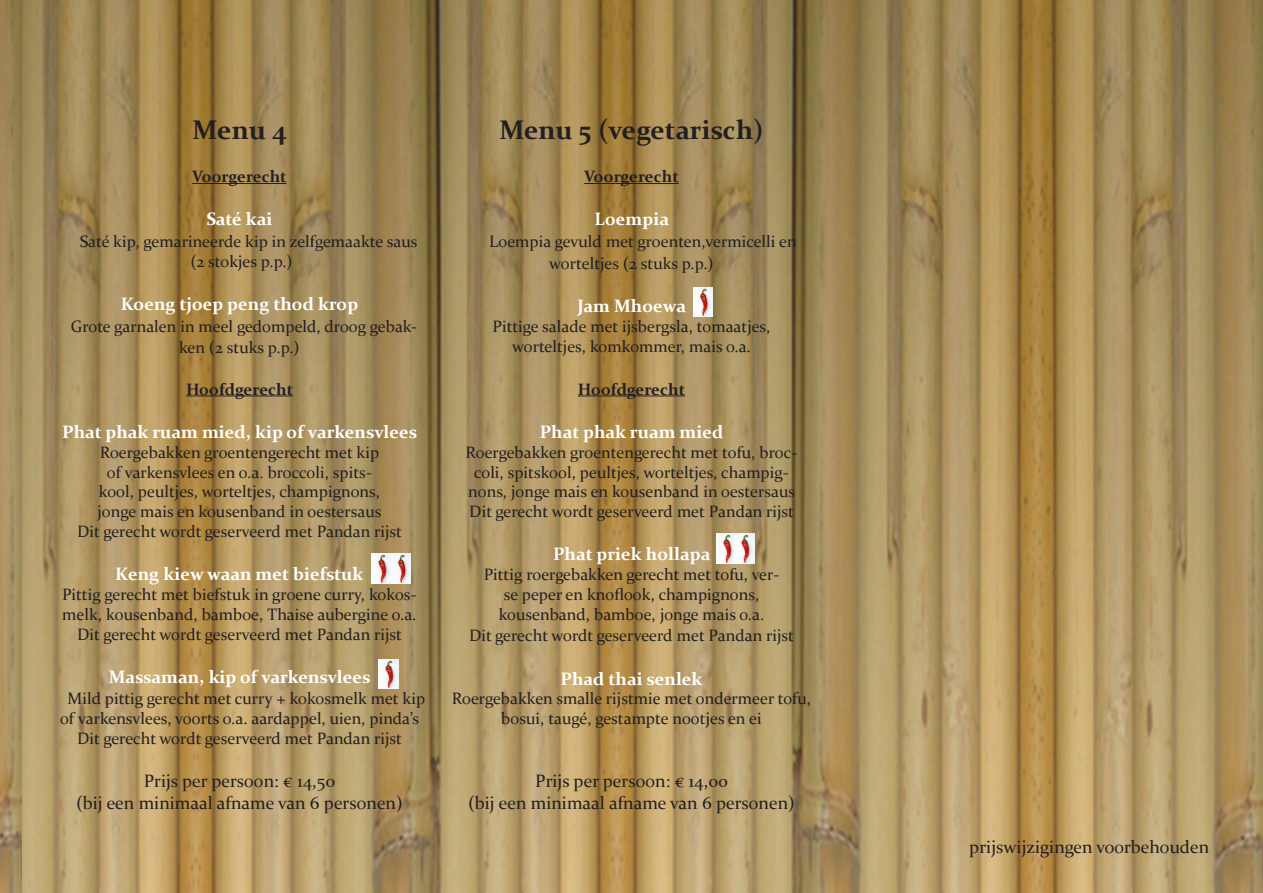
<style>
.page{position:relative;width:1263px;height:893px;background:#fff}
.page>*{position:absolute;margin:0;border:0;box-sizing:border-box;transform-origin:0 0}
.t1{font:700 27px "Constantia";color:#231f20}
.t2{font:700 18px "Constantia";color:#fff}
.t3{font:18px/21.6px "Constantia";color:#231f20;text-align:center}
.t4{font:16.5px/19.8px "Constantia";color:#231f20;text-align:center}
.t5{font:700 16.5px "Constantia";color:#231f20}
</style>
<div class="page">
<img style="left:21px;top:0;width:1242px;height:893px">
<img style="left:0;top:0;width:21px;height:893px">
<hr style="left:192px;top:183px;width:95px;height:1px;background:#231f20">
<hr style="left:186px;top:396px;width:107px;height:1px;background:#231f20">
<hr style="left:584px;top:183px;width:95px;height:1px;background:#231f20">
<hr style="left:578px;top:396px;width:107px;height:1px;background:#231f20">
<img style="left:378px;top:659px;width:20px;height:29px">
<img style="left:372px;top:554px;width:39px;height:29px">
<img style="left:693px;top:287px;width:20px;height:29px">
<img style="left:716px;top:534px;width:38px;height:29px">
<p class="t1" style="left:193px;top:111px;width:95px">Menu 4</p>
<p class="t5" style="left:192px;top:165px;width:96px">Voorgerecht</p>
<p class="t2" style="left:206px;top:207px;width:68px">Saté kai</p>
<p class="t4" style="left:80px;top:231px;width:339px">Saté kip, gemarineerde kip in zelfgemaakte saus</p>
<p class="t4" style="left:190px;top:251px;width:104px">(2 stokjes p.p.)</p>
<p class="t2" style="left:121px;top:292px;width:239px">Koeng tjoep peng thod krop</p>
<p class="t4" style="left:71px;top:315px;width:348px;line-height:21.6px">Grote garnalen in meel gedompeld, droog gebak&shy;ken (2 stuks p.p.)</p>
<p class="t5" style="left:186px;top:378px;width:109px">Hoofdgerecht</p>
<p class="t2" style="left:62px;top:419px;width:356px">Phat phak ruam mied, kip of varkensvlees</p>
<p class="t4" style="left:77px;top:441px;width:326px">Roergebakken groentengerecht met kip<br>of varkensvlees en o.a. broccoli, spits-<br>kool, peultjes, worteltjes, champignons,<br>jonge mais en kousenband in oestersaus<br>Dit gerecht wordt geserveerd met Pandan rijst</p>
<p class="t2" style="left:115px;top:562px;width:250px">Keng kiew waan met biefstuk</p>
<p class="t4" style="left:62px;top:584px;width:356px">Pittig gerecht met biefstuk in groene curry, kokos&shy;melk, kousenband, bamboe, Thaise aubergine o.a.<br>Dit gerecht wordt geserveerd met Pandan rijst</p>
<p class="t2" style="left:109px;top:664px;width:263px">Massaman, kip of varkensvlees</p>
<p class="t4" style="left:60px;top:688px;width:367px">Mild pittig gerecht met curry + kokosmelk met kip of varkensvlees, voorts o.a. aardappel, uien, pinda’s<br>Dit gerecht wordt geserveerd met Pandan rijst</p>
<p class="t3" style="left:76px;top:769px;width:328px">Prijs per persoon: € 14,50<br>(bij een minimaal afname van 6 personen)</p>
<p class="t1" style="left:499px;top:111px;width:266px">Menu 5 (vegetarisch)</p>
<p class="t5" style="left:584px;top:165px;width:96px">Voorgerecht</p>
<p class="t2" style="left:594px;top:207px;width:76px">Loempia</p>
<p class="t4" style="left:549px;top:230px;width:249px;line-height:21.6px;text-align:left;text-indent:-60px">Loempia gevuld met groenten,vermicelli en worteltjes (2 stuks p.p.)</p>
<p class="t2" style="left:577px;top:293px;width:110px">Jam Mhoewa</p>
<p class="t4" style="left:493px;top:315px;width:279px">Pittige salade met ijsbergsla, tomaatjes, worteltjes, komkommer, mais o.a.</p>
<p class="t5" style="left:578px;top:378px;width:109px">Hoofdgerecht</p>
<p class="t2" style="left:540px;top:419px;width:185px">Phat phak ruam mied</p>
<p class="t4" style="left:466px;top:441px;width:333px">Roergebakken groentengerecht met tofu, broc&shy;coli, spitskool, peultjes, worteltjes, champig&shy;nons, jonge mais en kousenband in oestersaus Dit gerecht wordt geserveerd met Pandan rijst</p>
<p class="t2" style="left:553px;top:542px;width:159px">Phat priek hollapa</p>
<p class="t4" style="left:484px;top:564px;width:297px">Pittig roergebakken gerecht met tofu, ver&shy;se peper en knoflook, champignons, kousenband, bamboe, jonge mais o.a.</p>
<p class="t4" style="left:469px;top:625px;width:326px">Dit gerecht wordt geserveerd met Pandan rijst</p>
<p class="t2" style="left:561px;top:666px;width:143px">Phad thai senlek</p>
<p class="t4" style="left:452px;top:688px;width:361px">Roergebakken smalle rijstmie met ondermeer tofu, bosui, taugé, gestampte nootjes en ei</p>
<p class="t3" style="left:468px;top:769px;width:328px">Prijs per persoon: € 14,00<br>(bij een minimaal afname van 6 personen)</p>
<p class="t3" style="left:969px;top:835px;width:241px">prijswijzigingen voorbehouden</p>
</div>
